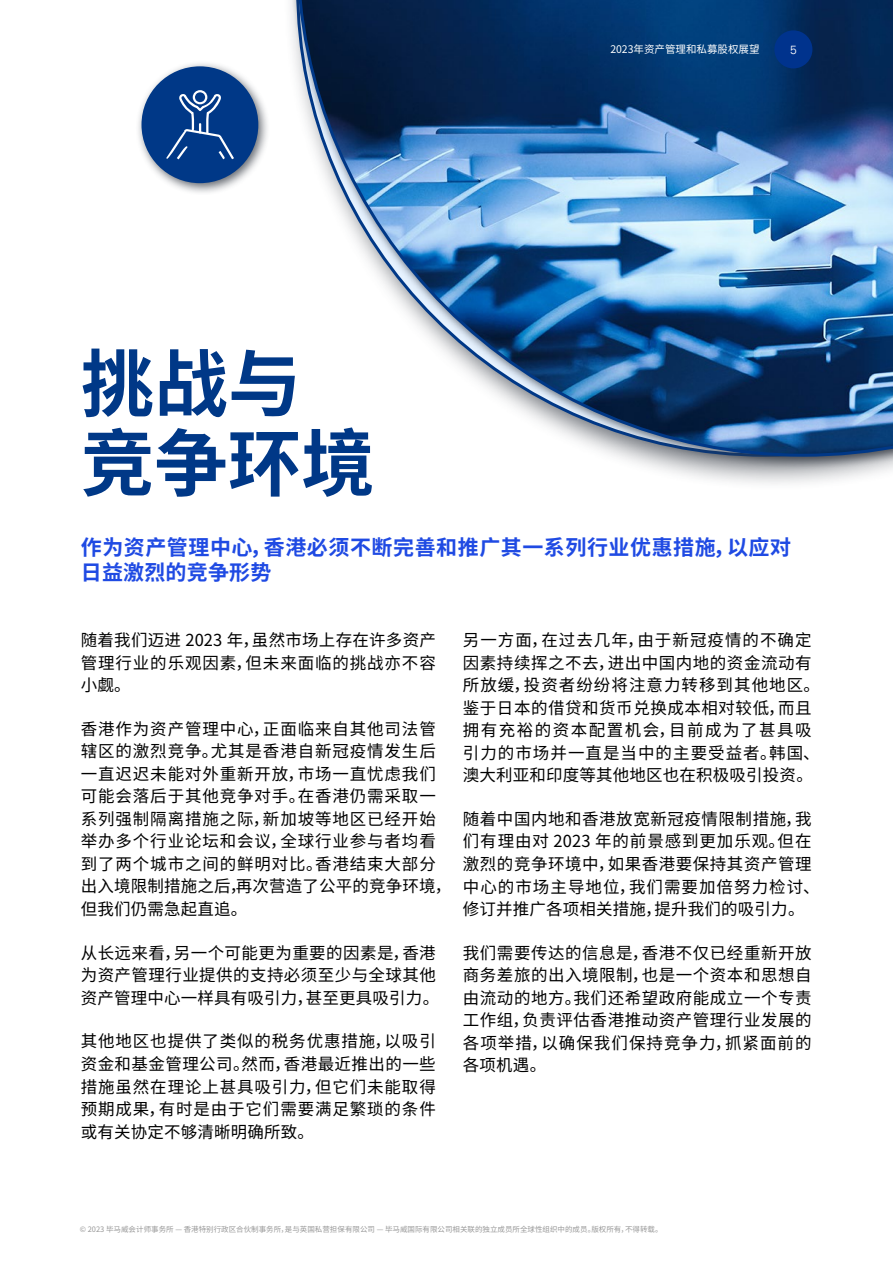
<style>
.page{position:relative;width:893px;height:1263px;background:#fff}
.page>*{position:absolute;margin:0;border:0;box-sizing:border-box;transform-origin:0 0}
.t1{font:700 73.5px/79.5px "Noto Sans CJ Ksc";color:#003887}
.t2{font:700 21px/25.5px "Noto Sans CJ Ksc";letter-spacing:.025em;color:#1f4ae3}
.t3{font:16.5px/22.5px "Noto Sans CJ Ksc";letter-spacing:.055em;color:#000;text-align:justify}
.t4{font:16.5px/22.5px "Noto Sans CJ Ksc";letter-spacing:.035em;color:#000}
.t5{font:16.5px/22.5px "Noto Sans CJ Ksc";letter-spacing:.025em;color:#000}
.t6{font:300 12px "Univers 45";color:#fff}
.t7{font:10.5px "Noto Sans CJ Ksc";color:#fff}
.t8{font:7.5px "Noto Sans CJ Ksc";color:#989898}
</style>
<div class="page">
<div style="left:283px;top:0;width:610px;height:491px;background:#303640;opacity:.75"></div>
<div style="left:135px;top:60px;width:136px;height:135px;background:#303640;opacity:.75"></div>
<div style="left:141px;top:66px;width:117px;height:117px;background:#003887;border-radius:50%"></div>
<svg style="left:166px;top:90px;width:68px;height:69px"></svg>
<div style="left:290px;top:0;width:603px;height:469px;background:#303640;opacity:.75"></div>
<svg style="left:296px;top:0;width:597px;height:457px;background:#577ea7"></svg>
<div style="left:774px;top:30px;width:38px;height:38px;background:#00338d;border-radius:50%"></div>
<p class="t7" style="left:610px;top:44px;width:151px">2023年资产管理和私募股权展望</p>
<p class="t6" style="left:790px;top:42px;width:8px">5</p>
<h1 class="t1" style="left:81px;top:346px;width:296px">挑战与竞争环境</h1>
<p class="t2" style="left:81px;top:535px;width:712px">作为资产管理中心，香港必须不断完善和推广其一系列行业优惠措施，以应对日益激烈的竞争形势</p>
<p class="t3" style="left:81px;top:629px;width:357px">随着我们迈进 2023 年，虽然市场上存在许多资产管理行业的乐观因素，但未来面临的挑战亦不容小觑。</p>
<p class="t3" style="left:81px;top:718px;width:372px;text-align:left">香港作为资产管理中心，正面临来自其他司法管辖区的激烈竞争。尤其是香港自新冠疫情发生后一直迟迟未能对外重新开放，市场一直忧虑我们可能会落后于其他竞争对手。在香港仍需采取一系列强制隔离措施之际，新加坡等地区已经开始举办多个行业论坛和会议，全球行业参与者均看到了两个城市之间的鲜明对比。香港结束大部分出入境限制措施之后，再次营造了公平的竞争环境，但我们仍需急起直追。</p>
<p class="t5" style="left:81px;top:942px;width:360px">从长远来看，另一个可能更为重要的因素是，香港为资产管理行业提供的支持必须至少与全球其他资产管理中心一样具有吸引力，甚至更具吸引力。</p>
<p class="t3" style="left:81px;top:1030px;width:357px">其他地区也提供了类似的税务优惠措施，以吸引资金和基金管理公司。然而，香港最近推出的一些措施虽然在理论上甚具吸引力，但它们未能取得预期成果，有时是由于它们需要满足繁琐的条件或有关协定不够清晰明确所致。</p>
<p class="t3" style="left:463px;top:629px;width:359px;text-align:left">另一方面，在过去几年，由于新冠疫情的不确定因素持续挥之不去，进出中国内地的资金流动有所放缓，投资者纷纷将注意力转移到其他地区。鉴于日本的借贷和货币兑换成本相对较低，而且拥有充裕的资本配置机会，目前成为了甚具吸引力的市场并一直是当中的主要受益者。韩国、澳大利亚和印度等其他地区也在积极吸引投资。</p>
<p class="t4" style="left:463px;top:808px;width:358px">随着中国内地和香港放宽新冠疫情限制措施，我们有理由对 2023 年的前景感到更加乐观。但在激烈的竞争环境中，如果香港要保持其资产管理中心的市场主导地位，我们需要加倍努力检讨、修订并推广各项相关措施，提升我们的吸引力。</p>
<p class="t3" style="left:463px;top:942px;width:350px">我们需要传达的信息是，香港不仅已经重新开放商务差旅的出入境限制，也是一个资本和思想自由流动的地方。我们还希望政府能成立一个专责工作组，负责评估香港推动资产管理行业发展的各项举措，以确保我们保持竞争力，抓紧面前的各项机遇。</p>
<p class="t8" style="left:80px;top:1225px;width:584px">© 2023 毕马威会计师事务所 — 香港特别行政区合伙制事务所，是与英国私营担保有限公司 — 毕马威国际有限公司相关联的独立成员所全球性组织中的成员。版权所有，不得转载。</p>
</div>
